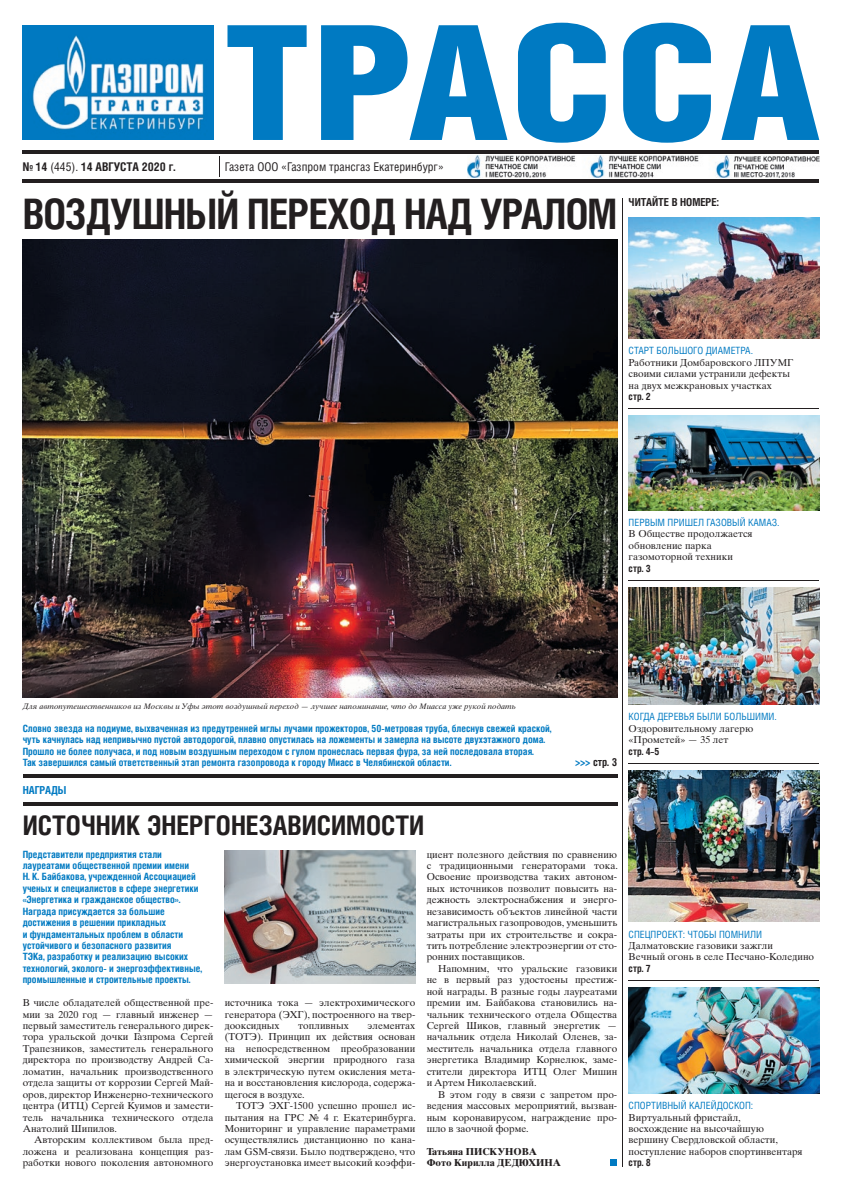
<style>
.page{position:relative;width:842px;height:1191px;background:#fff}
.page>*{position:absolute;margin:0;border:0;box-sizing:border-box;transform-origin:0 0}
.t1{font:700 42px "Helios Cond";letter-spacing:-.02em;color:#231f20}
.t2{font:700 27px "Helios Cond";color:#231f20}
.t3{font:12px "Helios Cond";color:#231f20}
.t4{font:700 12px "Helios Cond";color:#231f20}
.t5{font:700 11px "Helios Cond";color:#231f20}
.t6{font:700 11px "Helios Cond";color:#007ac2}
.t7{font:10px/11.4px "Times Ten C";color:#231f20;text-align:justify}
.t8{font:700 10px/11.4px "Helios Cond";color:#007ac2}
.t9{font:10px "Helios Cond";color:#007ac2}
.t10{font:700 10px/11.4px "Times Ten C";color:#231f20}
.t11{font:700 10px "Helios Cond";color:#231f20}
.t12{font:italic 8px "Times Ten C";color:#231f20}
.s1{font-weight:400}
.s2{color:#007ac2}
</style>
<div class="page">
<svg style="left:219px;top:157px;width:1px;height:20px"></svg>
<hr style="left:23px;top:151px;width:796px;height:3px;background:#231f20">
<hr style="left:23px;top:180px;width:796px;height:3px;background:#231f20">
<img style="left:467px;top:155px;width:352px;height:22px">
<hr style="left:623px;top:198px;width:1px;height:968px;background:#231f20">
<img style="left:23px;top:26px;width:190px;height:114px">
<svg style="left:227px;top:23px;width:592px;height:120px;fill:#007ac2"></svg>
<img style="left:23px;top:240px;width:594px;height:457px">
<hr style="left:629px;top:408px;width:190px;height:1px;background:#231f20">
<hr style="left:629px;top:580px;width:190px;height:1px;background:#231f20">
<hr style="left:629px;top:763px;width:190px;height:1px;background:#231f20">
<hr style="left:629px;top:980px;width:190px;height:1px;background:#231f20">
<img style="left:629px;top:217px;width:190px;height:122px">
<img style="left:629px;top:416px;width:190px;height:94px">
<img style="left:629px;top:587px;width:190px;height:117px">
<img style="left:629px;top:770px;width:190px;height:152px">
<img style="left:629px;top:987px;width:190px;height:106px">
<hr style="left:23px;top:774px;width:594px;height:3px;background:#231f20">
<hr style="left:23px;top:803px;width:594px;height:3px;background:#231f20">
<div style="left:610px;top:1159px;width:7px;height:7px;background:#007ac2"></div>
<img style="left:225px;top:850px;width:190px;height:133px">
<p class="t4" style="left:23px;top:160px;width:154px">№ 14 <span class="s1">(445).</span> 14 АВГУСТА 2020 г.</p>
<p class="t3" style="left:225px;top:160px;width:221px">Газета ООО «Газпром трансгаз Екатеринбург»</p>
<h1 class="t1" style="left:23px;top:188px;width:596px">ВОЗДУШНЫЙ ПЕРЕХОД НАД УРАЛОМ</h1>
<p class="t5" style="left:629px;top:195px;width:92px">ЧИТАЙТЕ В НОМЕРЕ:</p>
<p class="t9" style="left:629px;top:345px;width:126px">СТАРТ БОЛЬШОГО ДИАМЕТРА.</p>
<p class="t7" style="left:629px;top:357px;width:166px;text-align:left">Работники Домбаровского ЛПУМГ своими силами устранили дефекты на двух межкрановых участках</p>
<p class="t11" style="left:629px;top:390px;width:24px">стр. 2</p>
<p class="t9" style="left:629px;top:516px;width:153px">ПЕРВЫМ ПРИШЕЛ ГАЗОВЫЙ КАМАЗ.</p>
<p class="t7" style="left:629px;top:528px;width:125px;text-align:left">В Обществе продолжается обновление парка газомоторной техники</p>
<p class="t11" style="left:629px;top:562px;width:24px">стр. 3</p>
<p class="t12" style="left:23px;top:701px;width:495px">Для автопутешественников из Москвы и Уфы этот воздушный переход — лучшее напоминание, что до Миасса уже рукой подать</p>
<p class="t8" style="left:23px;top:722px;width:530px">Словно звезда на подиуме, выхваченная из предутренней мглы лучами прожекторов, 50-метровая труба, блеснув свежей краской, чуть качнулась над непривычно пустой автодорогой, плавно опустилась на ложементы и замерла на высоте двухэтажного дома.<br>Прошло не более получаса, и под новым воздушным переходом с гулом пронеслась первая фура, за ней последовала вторая.<br>Так завершился самый ответственный этап ремонта газопровода к городу Миасс в Челябинской области.</p>
<p class="t6" style="left:23px;top:784px;width:45px">НАГРАДЫ</p>
<h2 class="t2" style="left:23px;top:809px;width:403px">ИСТОЧНИК ЭНЕРГОНЕЗАВИСИМОСТИ</h2>
<p class="t5" style="left:575px;top:755px;width:44px"><span class="s2">&gt;&gt;&gt;</span> стр. 3</p>
<p class="t8" style="left:23px;top:848px;width:181px">Представители предприятия стали лауреатами общественной премии имени<br>Н. К. Байбакова, учрежденной Ассоциацией ученых и специалистов в сфере энергетики «Энергетика и гражданское общество».<br>Награда присуждается за большие достижения в решении прикладных<br>и фундаментальных проблем в области устойчивого и безопасного развития<br>ТЭКа, разработку и реализацию высоких технологий, эколого- и энергоэффективные, промышленные и строительные проекты.</p>
<p class="t7" style="left:23px;top:997px;width:192px">В числе обладателей общественной пре&shy;мии за 2020 год — главный инженер — первый заместитель генерального дирек&shy;тора уральской дочки Газпрома Сергей Трапезников, заместитель генерального директора по производству Андрей Са&shy;ломатин, начальник производственного отдела защиты от коррозии Сергей Май&shy;оров, директор Инженерно-технического центра (ИТЦ) Сергей Куимов и замести&shy;тель начальника технического отдела Анатолий Шипилов.</p>
<p class="t7" style="left:23px;top:1134px;width:192px;text-indent:11px">Авторским коллективом была пред&shy;ложена и реализована концепция раз&shy;работки нового поколения автономного</p>
<p class="t7" style="left:225px;top:997px;width:192px">источника тока — электрохимического генератора (ЭХГ), построенного на твер&shy;дооксидных</p>
<p class="t7" style="left:225px;top:1020px;width:192px;text-indent:143px">элементах (ТОТЭ). Принцип их действия основан на непосредственном преобразовании химической энергии природного газа в электрическую путем окисления мета&shy;на и восстановления кислорода, содержа&shy;щегося в воздухе.</p>
<p class="t7" style="left:225px;top:1100px;width:193px;text-indent:11px">ТОТЭ ЭХГ-1500 успешно прошел ис&shy;пытания на ГРС № 4 г. Екатеринбурга.<br>Мониторинг и управление параметрами осуществлялись дистанционно по кана&shy;лам GSM-связи. Было подтверждено, что энергоустановка имеет высокий коэффи-</p>
<p class="t7" style="left:298px;top:1020px;width:52px">топливных</p>
<p class="t7" style="left:427px;top:848px;width:193px">циент полезного действия по сравнению с традиционными генераторами тока.<br>Освоение производства таких автоном&shy;ных источников позволит повысить на&shy;дежность электроснабжения и энерго&shy;независимость объектов линейной части магистральных газопроводов, уменьшить затраты при их строительстве и сокра&shy;тить потребление электроэнергии от сто&shy;ронних поставщиков.</p>
<p class="t7" style="left:427px;top:962px;width:192px;text-indent:11px">Напомним, что уральские газовики не в первый раз удостоены престиж&shy;ной награды. В разные годы лауреатами премии им. Байбакова становились на&shy;чальник технического отдела Общества Сергей Шиков, главный энергетик — начальник отдела Николай Оленев, за&shy;меститель начальника отдела главного энергетика Владимир Корнелюк, заме&shy;стители директора ИТЦ Олег Мишин и Артем Николаевский.</p>
<p class="t7" style="left:427px;top:1088px;width:192px;text-indent:11px">В этом году в связи с запретом про&shy;ведения массовых мероприятий, вызван&shy;ным коронавирусом, награждение про&shy;шло в заочной форме.</p>
<p class="t10" style="left:427px;top:1145px;width:136px">Татьяна ПИСКУНОВА<br>Фото Кирилла ДЕДЮХИНА</p>
<p class="t9" style="left:629px;top:710px;width:150px">КОГДА ДЕРЕВЬЯ БЫЛИ БОЛЬШИМИ.</p>
<p class="t7" style="left:629px;top:722px;width:126px">Оздоровительному лагерю «Прометей» — 35 лет</p>
<p class="t11" style="left:629px;top:745px;width:32px">стр. 4–5</p>
<p class="t9" style="left:629px;top:928px;width:135px">СПЕЦПРОЕКТ: ЧТОБЫ ПОМНИЛИ</p>
<p class="t7" style="left:629px;top:940px;width:187px">Далматовские газовики зажгли<br>Вечный огонь в селе Песчано-Коледино</p>
<p class="t11" style="left:629px;top:962px;width:23px">стр. 7</p>
<p class="t9" style="left:629px;top:1099px;width:126px">СПОРТИВНЫЙ КАЛЕЙДОСКОП:</p>
<p class="t7" style="left:629px;top:1111px;width:175px;text-align:left">Виртуальный фристайл, восхождение на высочайшую вершину Свердловской области, поступление наборов спортинвентаря</p>
<p class="t11" style="left:629px;top:1156px;width:24px">стр. 8</p>
</div>
